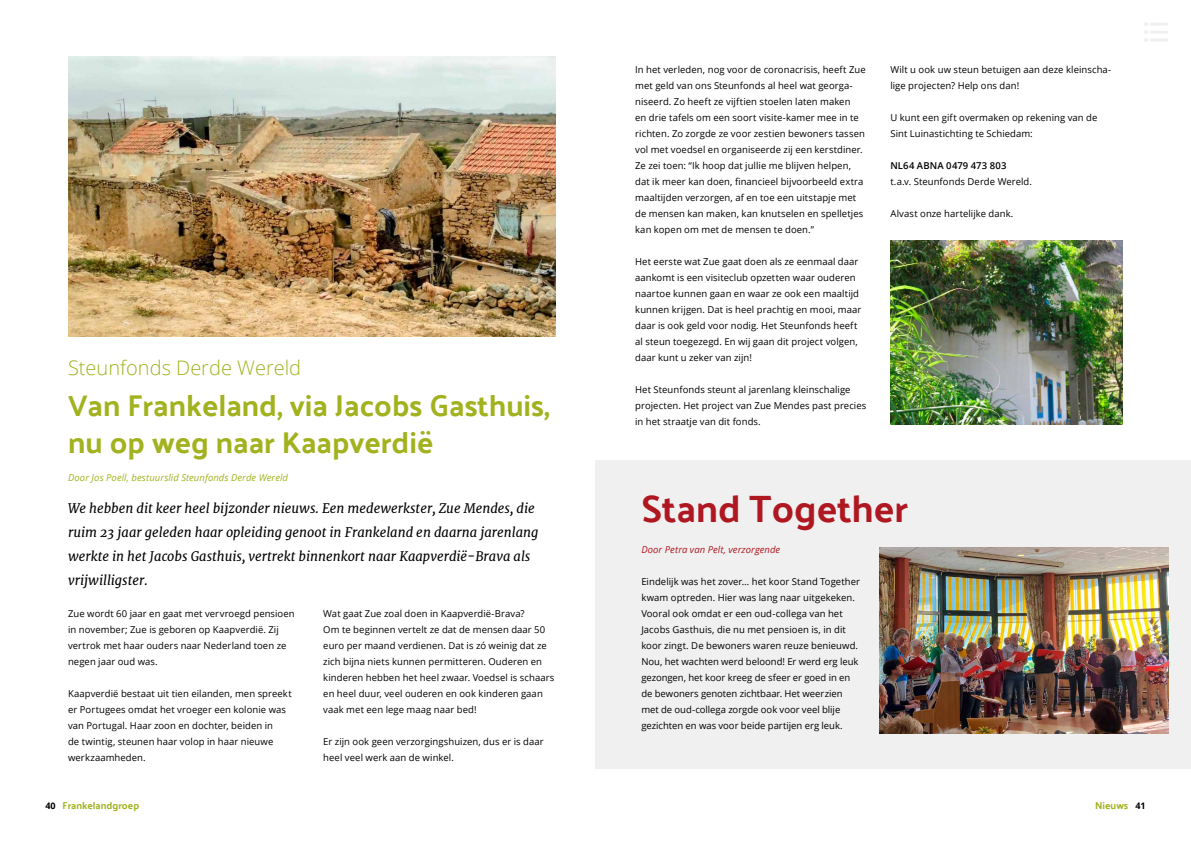
<style>
.page{position:relative;width:1191px;height:842px;background:#fff}
.page>*{position:absolute;margin:0;border:0;box-sizing:border-box;transform-origin:0 0}
.t1{font:700 38px "Palanquin";color:#af1821}
.t2{font:700 30px/37px "Palanquin";color:#a2b21e}
.t3{font:300 20px "Open Sans";color:#a2b21e}
.t4{font:italic 13px/24px "Merriweather";color:#000}
.t5{font:700 10px "Palanquin";color:#a2b21e}
.t6{font:9.5px/16px "Open Sans";letter-spacing:.01em;color:#000}
.t7{font:italic 9.5px "Open Sans";letter-spacing:.005em;color:#a2b21e}
.t8{font:italic 9.5px "Open Sans";letter-spacing:.005em;color:#af1821}
.t9{font:600 9.5px "Open Sans";letter-spacing:.015em;color:#000}
.s1{font-family:"Open Sans";font-size:9px;color:#000}
</style>
<div class="page">
<hr style="left:1151px;top:23px;width:15px;height:3px;background:#f0f0f0">
<hr style="left:1151px;top:31px;width:15px;height:3px;background:#f0f0f0">
<hr style="left:1151px;top:39px;width:15px;height:3px;background:#f0f0f0">
<svg style="left:1144px;top:22px;width:4px;height:20px"></svg>
<img style="left:68px;top:57px;width:488px;height:280px">
<div style="left:595px;top:460px;width:596px;height:309px;background:#f0f0f0"></div>
<img style="left:890px;top:241px;width:233px;height:184px">
<img style="left:879px;top:548px;width:289px;height:186px">
<h3 class="t3" style="left:68px;top:354px;width:235px">Steunfonds Derde Wereld</h3>
<h2 class="t2" style="left:68px;top:388px;width:483px">Van Frankeland, via Jacobs Gasthuis, nu op weg naar Kaapverdië</h2>
<p class="t7" style="left:68px;top:471px;width:221px">Door Jos Poell, bestuurslid Steunfonds Derde Wereld</p>
<p class="t4" style="left:68px;top:496px;width:472px">We hebben dit keer heel bijzonder nieuws. Een medewerkster, Zue Mendes, die ruim 23 jaar geleden haar opleiding genoot in Frankeland en daarna jarenlang werkte in het Jacobs Gasthuis, vertrekt binnenkort naar Kaapverdië-Brava als vrijwilligster.</p>
<p class="t6" style="left:68px;top:605px;width:228px">Zue wordt 60 jaar en gaat met vervroegd pensioen in november; Zue is geboren op Kaapverdië. Zij vertrok met haar ouders naar Nederland toen ze negen jaar oud was.</p>
<p class="t6" style="left:68px;top:685px;width:225px">Kaapverdië bestaat uit tien eilanden, men spreekt er Portugees omdat het vroeger een kolonie was van Portugal. Haar zoon en dochter, beiden in<br>de twintig, steunen haar volop in haar nieuwe werkzaamheden.</p>
<p class="t6" style="left:323px;top:605px;width:232px">Wat gaat Zue zoal doen in Kaapverdië-Brava?<br>Om te beginnen vertelt ze dat de mensen daar 50 euro per maand verdienen. Dat is zó weinig dat ze zich bijna niets kunnen permitteren. Ouderen en kinderen hebben het heel zwaar. Voedsel is schaars en heel duur, veel ouderen en ook kinderen gaan vaak met een lege maag naar bed!</p>
<p class="t6" style="left:323px;top:733px;width:222px">Er zijn ook geen verzorgingshuizen, dus er is daar heel veel werk aan de winkel.</p>
<p class="t6" style="left:635px;top:61px;width:232px">In het verleden, nog voor de coronacrisis, heeft Zue met geld van ons Steunfonds al heel wat georga&shy;niseerd. Zo heeft ze vijftien stoelen laten maken<br>en drie tafels om een soort visite-kamer mee in te richten. Zo zorgde ze voor zestien bewoners tassen vol met voedsel en organiseerde zij een kerstdiner.<br>Ze zei toen: “Ik hoop dat jullie me blijven helpen, dat ik meer kan doen, financieel bijvoorbeeld extra maaltijden verzorgen, af en toe een uitstapje met de mensen kan maken, kan knutselen en spelletjes kan kopen om met de mensen te doen.”</p>
<p class="t6" style="left:635px;top:253px;width:228px">Het eerste wat Zue gaat doen als ze eenmaal daar aankomt is een visiteclub opzetten waar ouderen naartoe kunnen gaan en waar ze ook een maaltijd kunnen krijgen. Dat is heel prachtig en mooi, maar daar is ook geld voor nodig. Het Steunfonds heeft al steun toegezegd. En wij gaan dit project volgen, daar kunt u zeker van zijn!</p>
<p class="t6" style="left:635px;top:381px;width:233px">Het Steunfonds steunt al jarenlang kleinschalige projecten. Het project van Zue Mendes past precies in het straatje van dit fonds.</p>
<p class="t6" style="left:890px;top:61px;width:222px">Wilt u ook uw steun betuigen aan deze kleinscha&shy;lige projecten? Help ons dan!</p>
<p class="t6" style="left:890px;top:109px;width:209px">U kunt een gift overmaken op rekening van de<br>Sint Luinastichting te Schiedam:</p>
<p class="t9" style="left:890px;top:159px;width:118px">NL64 ABNA 0479 473 803</p>
<p class="t6" style="left:890px;top:173px;width:143px">t.a.v. Steunfonds Derde Wereld.</p>
<p class="t6" style="left:890px;top:205px;width:124px">Alvast onze hartelijke dank.</p>
<h1 class="t1" style="left:641px;top:486px;width:268px">Stand Together</h1>
<p class="t8" style="left:641px;top:543px;width:140px">Door Petra van Pelt, verzorgende</p>
<p class="t6" style="left:641px;top:573px;width:220px">Eindelijk was het zover… het koor Stand Together kwam optreden. Hier was lang naar uitgekeken.<br>Vooral ook omdat er een oud-collega van het Jacobs Gasthuis, die nu met pensioen is, in dit koor zingt. De bewoners waren reuze benieuwd.<br>Nou, het wachten werd beloond! Er werd erg leuk gezongen, het koor kreeg de sfeer er goed in en de bewoners genoten zichtbaar. Het weerzien met de oud-collega zorgde ook voor veel blije gezichten en was voor beide partijen erg leuk.</p>
<p class="t5" style="left:45px;top:800px;width:95px"><span class="s1">40</span> Frankelandgroep</p>
<p class="t5" style="left:1095px;top:800px;width:52px">Nieuws <span class="s1">41</span></p>
</div>
